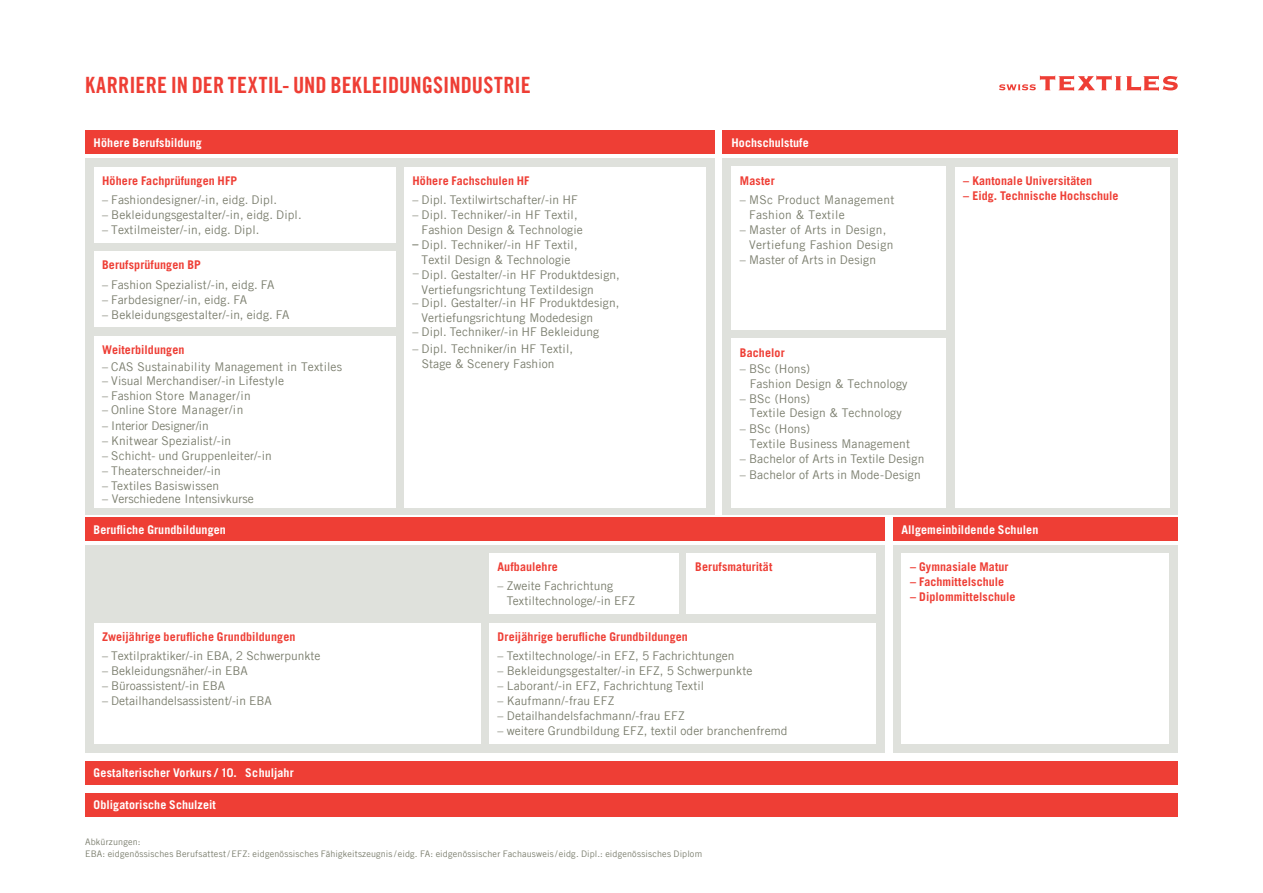
<style>
.page{position:relative;width:1263px;height:893px;background:#fff}
.page>*{position:absolute;margin:0;border:0;box-sizing:border-box;transform-origin:0 0}
.t1{font:22.5px "Trade Gothic LT Com Bd Cn 20";letter-spacing:.005em;color:#ee3e35}
.t2{font:12px/14.4px "Trade Gothic LT Com";letter-spacing:.01em;color:#7b7e6e}
.t3{font:700 12px "Trade Gothic LT Com";letter-spacing:.01em;color:#ee3e35}
.t4{font:700 12px "Trade Gothic LT Com";letter-spacing:.01em;color:#fff}
.t5{font:12px "Trade Gothic LT Com";letter-spacing:.035em;color:#7b7e6e}
.t6{font:12px "Trade Gothic LT Com";letter-spacing:-.01em;color:#7b7e6e}
.t7{font:9px/11.2px "Trade Gothic LT Com";letter-spacing:.02em;color:#7b7e6e}
</style>
<div class="page">
<div style="left:85px;top:793px;width:1093px;height:23px;background:#ee3e35"></div>
<div style="left:85px;top:158px;width:629px;height:356px;background:#dfe1dc"></div>
<div style="left:94px;top:336px;width:301px;height:171px;background:#fff"></div>
<div style="left:94px;top:251px;width:301px;height:76px;background:#fff"></div>
<div style="left:94px;top:167px;width:301px;height:76px;background:#fff"></div>
<div style="left:404px;top:167px;width:302px;height:340px;background:#fff"></div>
<div style="left:85px;top:131px;width:629px;height:23px;background:#ee3e35"></div>
<div style="left:723px;top:158px;width:455px;height:356px;background:#dfe1dc"></div>
<div style="left:731px;top:167px;width:215px;height:163px;background:#fff"></div>
<div style="left:731px;top:338px;width:215px;height:169px;background:#fff"></div>
<div style="left:955px;top:167px;width:214px;height:340px;background:#fff"></div>
<div style="left:723px;top:131px;width:455px;height:23px;background:#ee3e35"></div>
<div style="left:85px;top:545px;width:799px;height:208px;background:#dfe1dc"></div>
<div style="left:94px;top:622px;width:386px;height:121px;background:#fff"></div>
<div style="left:489px;top:622px;width:387px;height:121px;background:#fff"></div>
<div style="left:489px;top:553px;width:189px;height:61px;background:#fff"></div>
<div style="left:687px;top:553px;width:189px;height:61px;background:#fff"></div>
<div style="left:85px;top:518px;width:799px;height:23px;background:#ee3e35"></div>
<div style="left:893px;top:545px;width:285px;height:208px;background:#dfe1dc"></div>
<div style="left:901px;top:553px;width:268px;height:191px;background:#fff"></div>
<div style="left:893px;top:518px;width:285px;height:23px;background:#ee3e35"></div>
<div style="left:85px;top:761px;width:1093px;height:23px;background:#ee3e35"></div>
<svg style="left:999px;top:75px;width:179px;height:16px"></svg>
<h1 class="t1" style="left:85px;top:71px;width:447px">KARRIERE IN DER TEXTIL- UND BEKLEIDUNGSINDUSTRIE</h1>
<p class="t4" style="left:94px;top:135px;width:110px">Höhere Berufsbildung</p>
<p class="t3" style="left:102px;top:173px;width:137px">Höhere Fachprüfungen HFP</p>
<p class="t2" style="left:102px;top:193px;width:177px">– Fashiondesigner/-in, eidg. Dipl.</p>
<p class="t2" style="left:102px;top:208px;width:201px">– Bekleidungsgestalter/-in, eidg. Dipl.</p>
<p class="t2" style="left:102px;top:223px;width:159px">– Textilmeister/-in, eidg. Dipl.</p>
<p class="t3" style="left:102px;top:258px;width:100px">Berufsprüfungen BP</p>
<p class="t2" style="left:102px;top:277px;width:174px">– Fashion Spezialist/-in, eidg. FA</p>
<p class="t2" style="left:102px;top:292px;width:147px">– Farbdesigner/-in, eidg. FA</p>
<p class="t2" style="left:102px;top:307px;width:189px">– Bekleidungsgestalter/-in, eidg. FA</p>
<p class="t3" style="left:102px;top:342px;width:84px">Weiterbildungen</p>
<p class="t2" style="left:102px;top:374px;width:184px">– Visual Merchandiser/-in Lifestyle</p>
<p class="t2" style="left:102px;top:359px;width:241px">– CAS Sustainability Management in Textiles</p>
<p class="t5" style="left:102px;top:389px;width:150px">– Fashion Store Manager/in</p>
<p class="t5" style="left:102px;top:403px;width:143px">– Online Store Manager/in</p>
<p class="t6" style="left:102px;top:418px;width:108px">– Interior Designer/in</p>
<p class="t2" style="left:102px;top:434px;width:131px">– Knitwear Spezialist/-in</p>
<p class="t2" style="left:102px;top:464px;width:120px">– Theaterschneider/-in</p>
<p class="t2" style="left:102px;top:449px;width:171px">– Schicht- und Gruppenleiter/-in</p>
<p class="t2" style="left:102px;top:479px;width:119px">– Textiles Basiswissen</p>
<p class="t2" style="left:102px;top:491px;width:153px">– Verschiedene Intensivkurse</p>
<p class="t4" style="left:94px;top:522px;width:134px">Berufliche Grundbildungen</p>
<p class="t3" style="left:412px;top:173px;width:119px">Höhere Fachschulen HF</p>
<p class="t2" style="left:412px;top:193px;width:167px">– Dipl. Textilwirtschafter/-in HF</p>
<p class="t2" style="left:422px;top:208px;width:163px;text-indent:-9px">– Dipl. Techniker/-in HF Textil,<br>Fashion Design &amp; Technologie</p>
<p class="t2" style="left:422px;top:238px;width:158px">Dipl. Techniker/-in HF Textil,<br>Textil Design &amp; Technologie</p>
<p class="t2" style="left:422px;top:268px;width:200px">Dipl. Gestalter/-in HF Produktdesign,<br>Vertiefungsrichtung Textildesign</p>
<p class="t2" style="left:412px;top:325px;width:188px">– Dipl. Techniker/-in HF Bekleidung</p>
<p class="t2" style="left:413px;top:236px;width:7px">–</p>
<p class="t2" style="left:413px;top:266px;width:7px">–</p>
<p class="t2" style="left:421px;top:296px;width:199px;text-indent:-9px">– Dipl. Gestalter/-in HF Produktdesign,<br>Vertiefungsrichtung Modedesign</p>
<p class="t2" style="left:422px;top:342px;width:153px;text-indent:-9px">– Dipl. Techniker/in HF Textil,<br>Stage &amp; Scenery Fashion</p>
<p class="t3" style="left:497px;top:559px;width:62px">Aufbaulehre</p>
<p class="t2" style="left:507px;top:578px;width:130px;line-height:15px;text-indent:-9px">– wZ gnu thc i rhcaFe t i e<br>Textiltechnologe/-in EFZ</p>
<p class="t4" style="left:731px;top:135px;width:79px">Hochschulstufe</p>
<p class="t3" style="left:740px;top:173px;width:36px">Master</p>
<p class="t2" style="left:749px;top:193px;width:147px;text-indent:-9px">– MSc Product Management<br>Fashion &amp; Textile</p>
<p class="t2" style="left:749px;top:223px;width:146px;text-indent:-9px">– Master of Arts in Design,<br>Vertiefung Fashion Design</p>
<p class="t2" style="left:740px;top:253px;width:138px">– Master of Arts in Design</p>
<p class="t3" style="left:740px;top:345px;width:46px">Bachelor</p>
<p class="t2" style="left:750px;top:362px;width:159px;text-indent:-10px">– BSc (Hons)<br>Fashion Design &amp; Technology</p>
<p class="t2" style="left:750px;top:391px;width:153px;text-indent:-10px">– BSc (Hons)<br>Textile Design &amp; Technology</p>
<p class="t2" style="left:750px;top:422px;width:162px;text-indent:-10px">– BSc (Hons)<br>Textile Business Management</p>
<p class="t2" style="left:740px;top:451px;width:186px">– Bachelor of Arts in Textile Design</p>
<p class="t2" style="left:740px;top:468px;width:182px">– Bachelor of Arts in Mode-Design</p>
<p class="t3" style="left:963px;top:173px;width:130px">– Kantonale Universitäten</p>
<p class="t3" style="left:963px;top:188px;width:157px">– Eidg. Technische Hochschule</p>
<p class="t3" style="left:695px;top:559px;width:79px">Berufsmaturität</p>
<p class="t4" style="left:901px;top:522px;width:138px">Allgemeinbildende Schulen</p>
<p class="t3" style="left:910px;top:559px;width:100px">– Gymnasiale Matur</p>
<p class="t3" style="left:910px;top:574px;width:96px">– Fachmittelschule</p>
<p class="t3" style="left:910px;top:589px;width:107px">– Diplommittelschule</p>
<p class="t3" style="left:102px;top:629px;width:195px">Zweijährige berufliche Grundbildungen</p>
<p class="t2" style="left:102px;top:648px;width:220px">– Textilpraktiker/-in EBA, 2 Schwerpunkte</p>
<p class="t2" style="left:102px;top:663px;width:147px">– Bekleidungsnäher/-in EBA</p>
<p class="t2" style="left:102px;top:678px;width:124px">– Büroassistent/-in EBA</p>
<p class="t2" style="left:102px;top:693px;width:171px">– Detailhandelsassistent/-in EBA</p>
<p class="t4" style="left:94px;top:766px;width:202px">Gestalterischer Vorkurs / 10. Schuljahr</p>
<p class="t4" style="left:94px;top:797px;width:124px">Obligatorische Schulzeit</p>
<p class="t3" style="left:497px;top:629px;width:192px">Dreijährige berufliche Grundbildungen</p>
<p class="t2" style="left:497px;top:648px;width:239px">– Textiltechnologe/-in EFZ, 5 Fachrichtungen</p>
<p class="t2" style="left:497px;top:663px;width:256px">– Bekleidungsgestalter/-in EFZ, 5 Schwerpunkte</p>
<p class="t2" style="left:497px;top:678px;width:208px">– Laborant/-in EFZ, Fachrichtung Textil</p>
<p class="t2" style="left:497px;top:693px;width:118px">– Kaufmann/-frau EFZ</p>
<p class="t2" style="left:497px;top:708px;width:189px">– Detailhandelsfachmann/-frau EFZ</p>
<p class="t2" style="left:497px;top:723px;width:292px">– weitere Grundbildung EFZ, textil oder branchenfremd</p>
<p class="t7" style="left:85px;top:836px;width:619px">Abkürzungen:<br>EBA: eidgenössisches Berufsattest / EFZ: eidgenössisches Fähigkeitszeugnis / eidg. FA: eidgenössischer Fachausweis / eidg. Dipl.: eidgenössisches Diplom</p>
</div>
